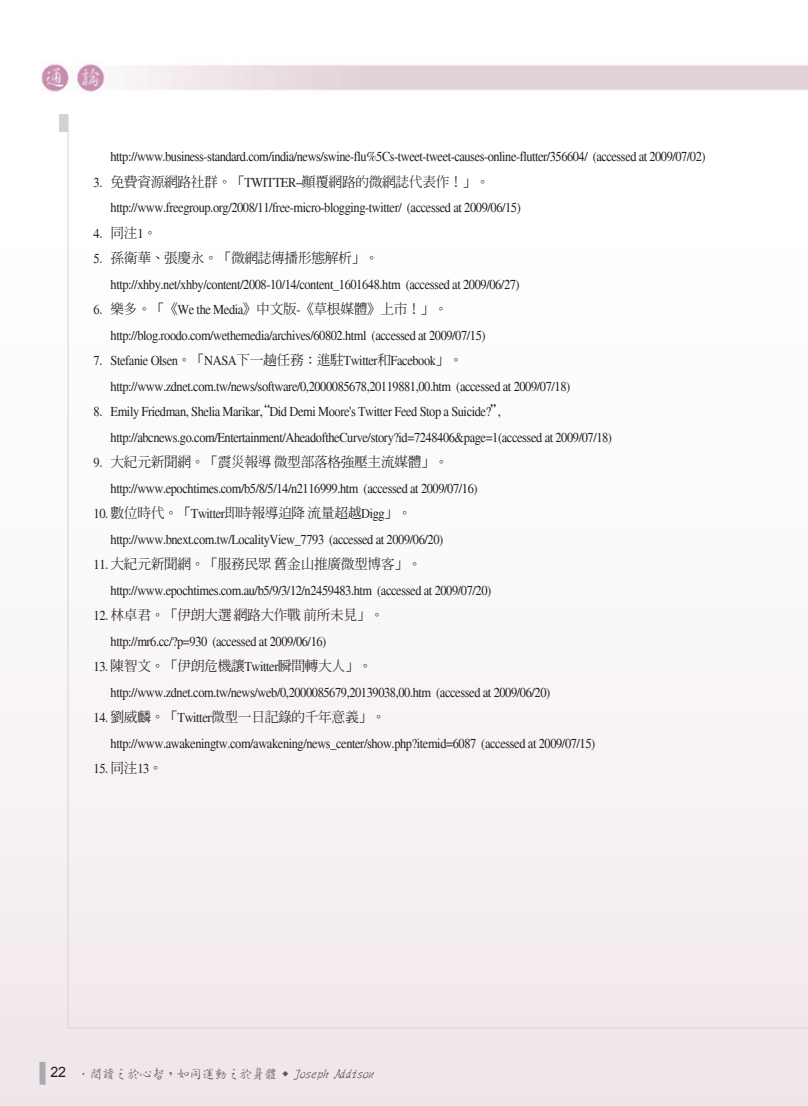
<style>
.page{position:relative;width:808px;height:1106px;background:#fff}
.page>*{position:absolute;margin:0;border:0;box-sizing:border-box;transform-origin:0 0}
._06-注1{font:13.8px "Times";letter-spacing:-.035em;color:#231f20;scale:.9 1}
._06-注1-2{font:500 13.8px "AR Ming B5";letter-spacing:-.03em;color:#231f20}
.t1{font:500 13.5px "AR Xing Shu B5";letter-spacing:-.075em;color:#57585a}
.s1{font-family:"Times";font-weight:400}
.s2{font-family:"AR Ming B5";font-weight:500}
</style>
<div class="page">
<div style="left:0;top:122px;width:808px;height:984px;background:linear-gradient(to bottom,#fff,#f1e8ed)"></div>
<svg style="left:807px;top:130px;width:1px;height:976px"></svg>
<div style="left:40px;top:1061px;width:6px;height:23px;background:#a8a9ad"></div>
<img style="left:0;top:64px;width:808px;height:66px">
<hr style="left:68px;top:1027px;width:740px;height:1px;background:#d1d2d4">
<hr style="left:68px;top:115px;width:1px;height:912px;background:#d1d2d4">
<div style="left:60px;top:115px;width:8px;height:17px;background:#d1d2d4"></div>
<p class="_06-注1" style="left:111px;top:149px;width:663px">http://www.business-standard.com/india/news/swine-flu%5Cs-tweet-tweet-causes-online-flutter/356604/ (accessed at 2009/07/02)</p>
<p class="_06-注1-2" style="left:94px;top:174px;width:398px"><span class="s1">3.</span> 免費資源網路社群。「<span class="s1">TWITTER–</span>顛覆網路的微網誌代表作！」。</p>
<p class="_06-注1" style="left:111px;top:200px;width:457px">http://www.freegroup.org/2008/11/free-micro-blogging-twitter/ (accessed at 2009/06/15)</p>
<p class="_06-注1" style="left:94px;top:225px;width:72px">4. <span class="s2">同注</span>1<span class="s2">。</span></p>
<p class="_06-注1-2" style="left:94px;top:251px;width:287px"><span class="s1">5.</span> 孫衛華、張慶永。「微網誌傳播形態解析」。</p>
<p class="_06-注1" style="left:111px;top:276px;width:456px">http://xhby.net/xhby/content/2008-10/14/content_1601648.htm (accessed at 2009/06/27)</p>
<p class="_06-注1-2" style="left:94px;top:302px;width:356px"><span class="s1">6.</span> 樂多。「《<span class="s1">We the Media</span>》中文版<span class="s1">-</span>《草根媒體》上市！」。</p>
<p class="_06-注1" style="left:111px;top:327px;width:418px">http://blog.roodo.com/wethemedia/archives/60802.html (accessed at 2009/07/15)</p>
<p class="_06-注1" style="left:94px;top:353px;width:412px">7. Stefanie Olsen<span class="s2">。「</span>NASA<span class="s2">下一趟任務：進駐</span>Twitter<span class="s2">和</span>Facebook<span class="s2">」。</span></p>
<p class="_06-注1" style="left:111px;top:378px;width:512px">http://www.zdnet.com.tw/news/software/0,2000085678,20119881,00.htm (accessed at 2009/07/18)</p>
<p class="_06-注1" style="left:94px;top:404px;width:457px">8. Emily Friedman, Shelia Marikar<span class="s2">“</span>, Did Demi Moore's Twitter Feed Stop a Suicide?<span class="s2">”</span>,</p>
<p class="_06-注1" style="left:111px;top:429px;width:559px">http://abcnews.go.com/Entertainment/AheadoftheCurve/story?id=7248406&amp;page=1(accessed at 2009/07/18)</p>
<p class="_06-注1-2" style="left:94px;top:455px;width:356px"><span class="s1">9.</span> 大紀元新聞網。「震災報導微型部落格強壓主流媒體」。</p>
<p class="_06-注1" style="left:111px;top:480px;width:409px">http://www.epochtimes.com/b5/8/5/14/n2116999.htm (accessed at 2009/07/16)</p>
<p class="_06-注1-2" style="left:94px;top:506px;width:319px"><span class="s1">10.</span> 數位時代。「<span class="s1">Twitter</span>即時報導迫降流量超越<span class="s1">Digg</span>」。</p>
<p class="_06-注1" style="left:111px;top:531px;width:371px">http://www.bnext.com.tw/LocalityView_7793 (accessed at 2009/06/20)</p>
<p class="_06-注1-2" style="left:94px;top:557px;width:329px"><span class="s1">11.</span> 大紀元新聞網。「服務民眾舊金山推廣微型博客」。</p>
<p class="_06-注1" style="left:111px;top:582px;width:424px">http://www.epochtimes.com.au/b5/9/3/12/n2459483.htm (accessed at 2009/07/20)</p>
<p class="_06-注1-2" style="left:94px;top:608px;width:292px"><span class="s1">12.</span> 林卓君。「伊朗大選網路大作戰前所未見」。</p>
<p class="_06-注1" style="left:111px;top:633px;width:241px">http://mr6.cc/?p=930 (accessed at 2009/06/16)</p>
<p class="_06-注1-2" style="left:94px;top:659px;width:280px"><span class="s1">13.</span> 陳智文。「伊朗危機讓<span class="s1">Twitter</span>瞬間轉大人」。</p>
<p class="_06-注1" style="left:111px;top:684px;width:490px">http://www.zdnet.com.tw/news/web/0,2000085679,20139038,00.htm (accessed at 2009/06/20)</p>
<p class="_06-注1-2" style="left:94px;top:710px;width:294px"><span class="s1">14.</span> 劉威麟。「<span class="s1">Twitter</span>微型一日記錄的千年意義」。</p>
<p class="_06-注1" style="left:111px;top:735px;width:540px">http://www.awakeningtw.com/awakening/news_center/show.php?itemid=6087 (accessed at 2009/07/15)</p>
<p class="_06-注1" style="left:94px;top:761px;width:78px">15. <span class="s2">同注</span>13<span class="s2">。</span></p>
<p class="t1" style="left:50px;top:1067px;width:326px"><sup>22</sup> ．閱讀之於心智，如同運動之於身體 <sup>◆</sup> Joseph Addison</p>
</div>
